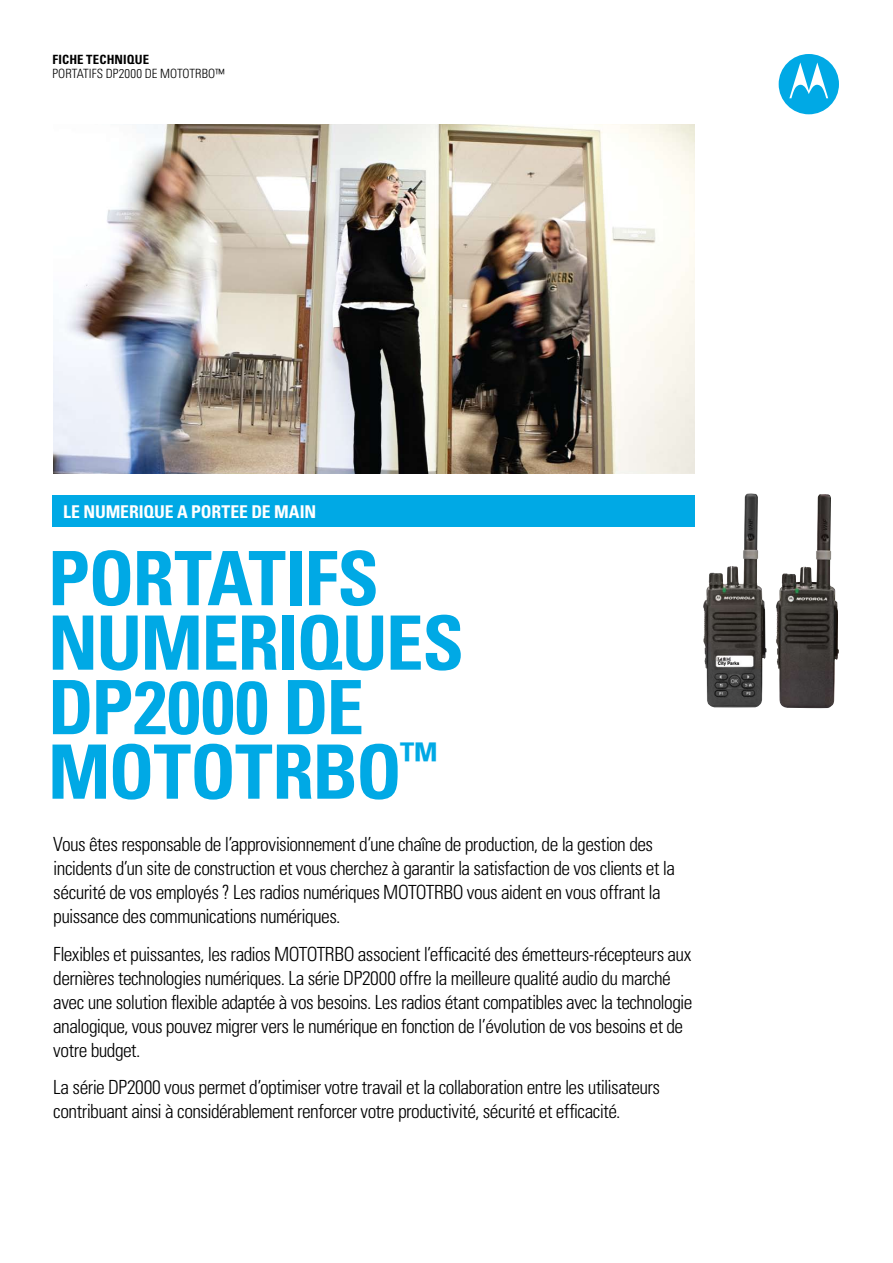
<style>
.page{position:relative;width:893px;height:1263px;background:#fff}
.page>*{position:absolute;margin:0;border:0;box-sizing:border-box;transform-origin:0 0}
.t1{font:700 condensed 75px/64.5px "Univers";letter-spacing:-.02em;color:#00a9e5}
.t2{font:300 condensed 19.5px/24px "Univers";letter-spacing:-.03em;color:#000}
.t3{font:700 condensed 17.7px "Univers";letter-spacing:-.005em;color:#fff}
.t4{font:300 condensed 12.75px "Univers";letter-spacing:.005em;color:#000}
.t5{font:700 condensed 12.75px "Univers";letter-spacing:.01em;color:#000}
</style>
<div class="page">
<div style="left:779px;top:54px;width:60px;height:60px;background:#00a9e5;border-radius:50%"></div>
<svg style="left:789px;top:63px;width:39px;height:35px"></svg>
<div style="left:52px;top:495px;width:643px;height:31px;background:#00a9e5"></div>
<img style="left:53px;top:124px;width:641px;height:349px">
<img style="left:703px;top:493px;width:59px;height:214px">
<img style="left:776px;top:494px;width:63px;height:214px">
<p class="t5" style="left:52px;top:52px;width:98px">FICHE TECHNIQUE</p>
<p class="t4" style="left:52px;top:66px;width:173px">PORTATIFS DP2000 DE MOTOTRBO™</p>
<p class="t3" style="left:63px;top:500px;width:254px">LE NUMERIQUE A PORTEE DE MAIN</p>
<h1 class="t1" style="left:48px;top:545px;width:418px">PORTATIFS<br>NUMERIQUES<br>DP2000 DE<br>MOTOTRBO<sup>™</sup></h1>
<p class="t2" style="left:53px;top:832px;width:623px">Vous êtes responsable de l’approvisionnement d’une chaîne de production, de la gestion des incidents d’un site de construction et vous cherchez à garantir la satisfaction de vos clients et la sécurité de vos employés ? Les radios numériques MOTOTRBO vous aident en vous offrant la puissance des communications numériques.</p>
<p class="t2" style="left:53px;top:942px;width:641px">Flexibles et puissantes, les radios MOTOTRBO associent l’efficacité des émetteurs-récepteurs aux dernières technologies numériques. La série DP2000 offre la meilleure qualité audio du marché avec une solution flexible adaptée à vos besoins. Les radios étant compatibles avec la technologie analogique, vous pouvez migrer vers le numérique en fonction de l’évolution de vos besoins et de votre budget.</p>
<p class="t2" style="left:53px;top:1075px;width:608px">La série DP2000 vous permet d’optimiser votre travail et la collaboration entre les utilisateurs contribuant ainsi à considérablement renforcer votre productivité, sécurité et efficacité.</p>
</div>
